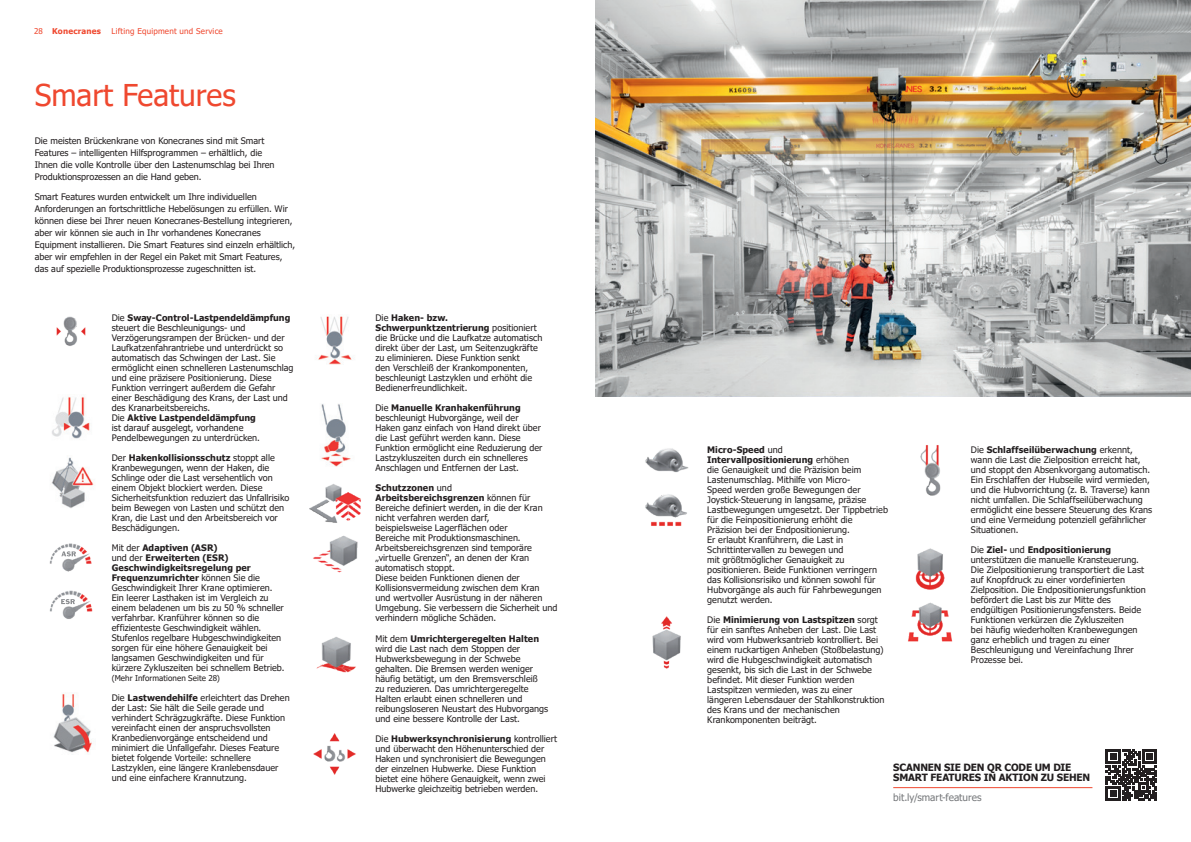
<style>
.page{position:relative;width:1191px;height:842px;background:#fff}
.page>*{position:absolute;margin:0;border:0;box-sizing:border-box;transform-origin:0 0}
.t1{font:30px "Tahoma";color:#ef482f}
.t2{font:700 10px/10px "Tahoma";letter-spacing:-.015em;color:#231f20}
.t3{font:10px "Tahoma";color:#76787b}
.t4{font:9px/10px "Tahoma";letter-spacing:.005em;color:#231f20}
.t5{font:8px "Tahoma";letter-spacing:.025em;color:#ef482f}
.t6{font:8px "Tahoma";letter-spacing:.01em;color:#231f20}
.t7{font:700 8px "Tahoma";letter-spacing:.025em;color:#ef482f}
.s1{font-weight:400}
.s2{font-weight:700}
</style>
<div class="page">
<img style="left:645px;top:448px;width:44px;height:25px">
<img style="left:645px;top:494px;width:42px;height:32px">
<img style="left:652px;top:616px;width:29px;height:53px">
<img style="left:920px;top:445px;width:21px;height:51px">
<img style="left:915px;top:548px;width:30px;height:42px">
<img style="left:908px;top:602px;width:45px;height:40px">
<img style="left:595px;top:0;width:596px;height:396px">
<hr style="left:893px;top:787px;width:199px;height:1px;background:#ef482f">
<svg style="left:1106px;top:750px;width:51px;height:51px"></svg>
<img style="left:56px;top:316px;width:30px;height:30px">
<img style="left:52px;top:397px;width:38px;height:42px">
<img style="left:51px;top:457px;width:43px;height:51px">
<img style="left:49px;top:543px;width:43px;height:29px">
<svg style="left:61px;top:551px;width:15px;height:5px"></svg>
<img style="left:49px;top:590px;width:44px;height:29px">
<svg style="left:61px;top:599px;width:14px;height:5px"></svg>
<img style="left:53px;top:693px;width:39px;height:60px">
<img style="left:318px;top:316px;width:34px;height:48px">
<img style="left:321px;top:404px;width:30px;height:62px">
<img style="left:309px;top:484px;width:52px;height:39px">
<img style="left:313px;top:535px;width:45px;height:38px">
<img style="left:316px;top:637px;width:40px;height:36px">
<img style="left:313px;top:733px;width:43px;height:42px">
<p class="t7" style="left:34px;top:25px;width:68px"><span class="s1">28</span> Konecranes</p>
<p class="t5" style="left:112px;top:25px;width:113px">Lifting Equipment und Service</p>
<h1 class="t1" style="left:35px;top:75px;width:202px">Smart Features</h1>
<p class="t4" style="left:35px;top:135px;width:241px;line-height:12px">Die meisten Brückenkrane von Konecranes sind mit Smart Features – intelligenten Hilfsprogrammen – erhältlich, die Ihnen die volle Kontrolle über den Lastenumschlag bei Ihren Produktionsprozessen an die Hand geben.</p>
<p class="t4" style="left:35px;top:191px;width:262px;line-height:12px">Smart Features wurden entwickelt um Ihre individuellen Anforderungen an fortschrittliche Hebelösungen zu erfüllen. Wir können diese bei Ihrer neuen Konecranes-Bestellung integrieren, aber wir können sie auch in Ihr vorhandenes Konecranes Equipment installieren. Die Smart Features sind einzeln erhältlich, aber wir empfehlen in der Regel ein Paket mit Smart Features, das auf spezielle Produktionsprozesse zugeschnitten ist.</p>
<p class="t4" style="left:112px;top:313px;width:183px">Die <span class="s2">Sway-Control-Lastpendeldämpfung </span>steuert die Beschleunigungs- und Verzögerungsrampen der Brücken- und der Laufkatzenfahrantriebe und unterdrückt so automatisch das Schwingen der Last. Sie ermöglicht einen schnelleren Lastenumschlag und eine präzisere Positionierung. Diese Funktion verringert außerdem die Gefahr einer Beschädigung des Krans, der Last und des Kranarbeitsbereichs.<br>Die <span class="s2">Aktive Lastpendeldämpfung<br></span>ist darauf ausgelegt, vorhandene Pendelbewegungen zu unterdrücken.</p>
<p class="t4" style="left:112px;top:453px;width:179px">Der <span class="s2">Hakenkollisionsschutz</span> stoppt alle Kranbewegungen, wenn der Haken, die Schlinge oder die Last versehentlich von einem Objekt blockiert werden. Diese Sicherheitsfunktion reduziert das Unfallrisiko beim Bewegen von Lasten und schützt den Kran, die Last und den Arbeitsbereich vor Beschädigungen.</p>
<p class="t4" style="left:112px;top:543px;width:174px">Mit der <span class="s2">Adaptiven (ASR)<br></span>und der <span class="s2">Erweiterten (ESR)<br>Geschwindigkeitsregelung per Frequenzumrichter</span> können Sie die Geschwindigkeit Ihrer Krane optimieren.<br>Ein leerer Lasthaken ist im Vergleich zu einem beladenen um bis zu 50 % schneller verfahrbar. Kranführer können so die effizienteste Geschwindigkeit wählen.<br>Stufenlos regelbare Hubgeschwindigkeiten sorgen für eine höhere Genauigkeit bei langsamen Geschwindigkeiten und für kürzere Zykluszeiten bei schnellem Betrieb.</p>
<p class="t6" style="left:112px;top:673px;width:110px">(Mehr Informationen Seite 28)</p>
<p class="t4" style="left:112px;top:693px;width:179px">Die <span class="s2">Lastwendehilfe</span> erleichtert das Drehen der Last: Sie hält die Seile gerade und verhindert Schrägzugkräfte. Diese Funktion vereinfacht einen der anspruchsvollsten Kranbedienvorgänge entscheidend und minimiert die Unfallgefahr. Dieses Feature bietet folgende Vorteile: schnellere Lastzyklen, eine längere Kranlebensdauer und eine einfachere Krannutzung.</p>
<p class="t4" style="left:375px;top:313px;width:168px">Die <span class="s2">Haken- bzw.<br>Schwerpunktzentrierung</span> positioniert die Brücke und die Laufkatze automatisch direkt über der Last, um Seitenzugkräfte zu eliminieren. Diese Funktion senkt<br>den Verschleiß der Krankomponenten, beschleunigt Lastzyklen und erhöht die Bedienerfreundlichkeit.</p>
<p class="t4" style="left:375px;top:403px;width:168px">Die <span class="s2">Manuelle Kranhakenführung </span>beschleunigt Hubvorgänge, weil der Haken ganz einfach von Hand direkt über die Last geführt werden kann. Diese Funktion ermöglicht eine Reduzierung der Lastzykluszeiten durch ein schnelleres Anschlagen und Entfernen der Last.</p>
<p class="t4" style="left:375px;top:483px;width:183px"><span class="s2">Schutzzonen</span> und <span class="s2">Arbeitsbereichsgrenzen</span> können für Bereiche definiert werden, in die der Kran nicht verfahren werden darf,<br>beispielsweise Lagerflächen oder<br>Bereiche mit Produktionsmaschinen.<br>Arbeitsbereichsgrenzen sind temporäre „virtuelle Grenzen“, an denen der Kran automatisch stoppt.<br>Diese beiden Funktionen dienen der Kollisionsvermeidung zwischen dem Kran<br>und wertvoller Ausrüstung in der näheren Umgebung. Sie verbessern die Sicherheit und verhindern mögliche Schäden.</p>
<p class="t4" style="left:375px;top:634px;width:174px">Mit dem <span class="s2">Umrichtergeregelten Halten </span>wird die Last nach dem Stoppen der Hubwerksbewegung in der Schwebe gehalten. Die Bremsen werden weniger häufig betätigt, um den Bremsverschleiß zu reduzieren. Das umrichtergeregelte Halten erlaubt einen schnelleren und reibungsloseren Neustart des Hubvorgangs und eine bessere Kontrolle der Last.</p>
<p class="t4" style="left:375px;top:734px;width:183px">Die <span class="s2">Hubwerksynchronisierung</span> kontrolliert und überwacht den Höhenunterschied der Haken und synchronisiert die Bewegungen der einzelnen Hubwerke. Diese Funktion bietet eine höhere Genauigkeit, wenn zwei Hubwerke gleichzeitig betrieben werden.</p>
<p class="t4" style="left:707px;top:445px;width:182px"><span class="s2">Micro-Speed</span> und <span class="s2">Intervallpositionierung</span> erhöhen<br>die Genauigkeit und die Präzision beim Lastenumschlag. Mithilfe von Micro-<br>Speed werden große Bewegungen der Joystick-Steuerung in langsame, präzise Lastbewegungen umgesetzt. Der Tippbetrieb für die Feinpositionierung erhöht die Präzision bei der Endpositionierung.<br>Er erlaubt Kranführern, die Last in Schrittintervallen zu bewegen und<br>mit größtmöglicher Genauigkeit zu positionieren. Beide Funktionen verringern das Kollisionsrisiko und können sowohl für Hubvorgänge als auch für Fahrbewegungen genutzt werden.</p>
<p class="t4" style="left:707px;top:615px;width:179px">Die <span class="s2">Minimierung von Lastspitzen</span> sorgt für ein sanftes Anheben der Last. Die Last wird vom Hubwerksantrieb kontrolliert. Bei einem ruckartigen Anheben (Stoßbelastung) wird die Hubgeschwindigkeit automatisch gesenkt, bis sich die Last in der Schwebe befindet. Mit dieser Funktion werden Lastspitzen vermieden, was zu einer längeren Lebensdauer der Stahlkonstruktion des Krans und der mechanischen Krankomponenten beiträgt.</p>
<p class="t4" style="left:971px;top:445px;width:183px">Die <span class="s2">Schlaffseilüberwachung</span> erkennt, wann die Last die Zielposition erreicht hat, und stoppt den Absenkvorgang automatisch.<br>Ein Erschlaffen der Hubseile wird vermieden, und die Hubvorrichtung (z. B. Traverse) kann nicht umfallen. Die Schlaffseilüberwachung ermöglicht eine bessere Steuerung des Krans und eine Vermeidung potenziell gefährlicher Situationen.</p>
<p class="t4" style="left:971px;top:545px;width:176px">Die <span class="s2">Ziel-</span> und <span class="s2">Endpositionierung </span>unterstützen die manuelle Kransteuerung.<br>Die Zielpositionierung transportiert die Last auf Knopfdruck zu einer vordefinierten Zielposition. Die Endpositionierungsfunktion befördert die Last bis zur Mitte des endgültigen Positionierungsfensters. Beide Funktionen verkürzen die Zykluszeiten<br>bei häufig wiederholten Kranbewegungen ganz erheblich und tragen zu einer Beschleunigung und Vereinfachung Ihrer Prozesse bei.</p>
<p class="t2" style="left:893px;top:763px;width:198px">SCANNEN SIE DEN QR CODE UM DIE<br>SMART FEATURES IN AKTION ZU SEHEN</p>
<p class="t3" style="left:893px;top:791px;width:90px">bit.ly/smart-features</p>
</div>
